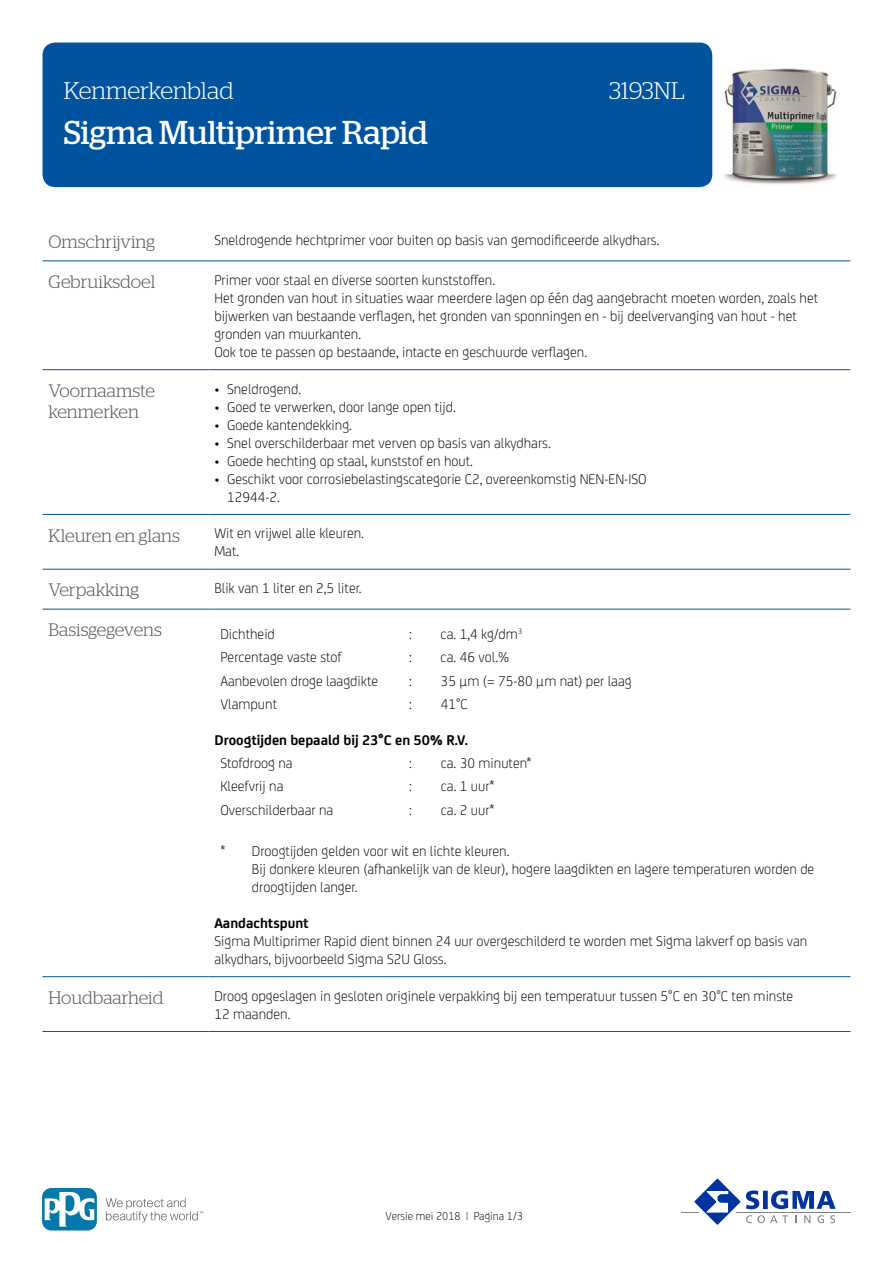
<style>
.page{position:relative;width:893px;height:1263px;background:#fff}
.page>*{position:absolute;margin:0;border:0;box-sizing:border-box;transform-origin:0 0}
.t1{font:33px "Stag";letter-spacing:-.005em;color:#fff}
.t2{font:300 24px "Stag";color:#fff}
.t3{font:300 18px/21.6px "Stag";color:#58595b}
.t4{font:300 15px/18px "FS Joey";color:#000}
.t5{font:700 15px "FS Joey";color:#000}
.t6{font:300 12px "FS Joey";color:#000}
</style>
<div class="page">
<div style="left:43px;top:43px;width:669px;height:144px;background:#00539f;border-radius:13px"></div>
<hr style="left:681px;top:1211px;width:169px;height:1px;background:#808285">
<svg style="left:689px;top:1178px;width:147px;height:47px"></svg>
<svg style="left:106px;top:1198px;width:97px;height:24px"></svg>
<svg style="left:43px;top:1188px;width:54px;height:42px"></svg>
<svg style="left:45px;top:1191px;width:49px;height:35px"></svg>
<hr style="left:43px;top:260px;width:165px;height:1px;background:#00539f">
<hr style="left:208px;top:260px;width:642px;height:1px;background:#00539f">
<hr style="left:43px;top:369px;width:165px;height:1px;background:#00539f">
<hr style="left:208px;top:369px;width:642px;height:1px;background:#00539f">
<hr style="left:43px;top:514px;width:165px;height:1px;background:#00539f">
<hr style="left:208px;top:514px;width:642px;height:1px;background:#00539f">
<hr style="left:43px;top:569px;width:165px;height:1px;background:#00539f">
<hr style="left:208px;top:569px;width:642px;height:1px;background:#00539f">
<hr style="left:43px;top:609px;width:165px;height:1px;background:#00539f">
<hr style="left:208px;top:609px;width:642px;height:1px;background:#00539f">
<hr style="left:43px;top:976px;width:165px;height:1px;background:#00539f">
<hr style="left:208px;top:976px;width:642px;height:1px;background:#00539f">
<hr style="left:43px;top:1031px;width:165px;height:1px;background:#00539f">
<hr style="left:208px;top:1031px;width:642px;height:1px;background:#00539f">
<img style="left:724px;top:68px;width:113px;height:117px">
<h2 class="t2" style="left:64px;top:77px;width:171px">Kenmerkenblad</h2>
<h2 class="t2" style="left:609px;top:77px;width:77px">3193NL</h2>
<h1 class="t1" style="left:64px;top:114px;width:366px">Sigma Multiprimer Rapid</h1>
<p class="t3" style="left:49px;top:231px;width:108px">Omschrijving</p>
<p class="t4" style="left:214px;top:230px;width:447px">Sneldrogende hechtprimer voor buiten op basis van gemodificeerde alkydhars.</p>
<p class="t3" style="left:49px;top:271px;width:108px">Gebruiksdoel</p>
<p class="t4" style="left:214px;top:270px;width:605px">Primer voor staal en diverse soorten kunststoffen.<br>Het gronden van hout in situaties waar meerdere lagen op één dag aangebracht moeten worden, zoals het bijwerken van bestaande verflagen, het gronden van sponningen en - bij deelvervanging van hout - het gronden van muurkanten.<br>Ook toe te passen op bestaande, intacte en geschuurde verflagen.</p>
<p class="t3" style="left:49px;top:379px;width:108px">Voornaamste kenmerken</p>
<p class="t4" style="left:214px;top:379px;width:88px">• Sneldrogend.</p>
<p class="t4" style="left:214px;top:397px;width:243px">• Goed te verwerken, door lange open tijd.</p>
<p class="t4" style="left:214px;top:415px;width:139px">• Goede kantendekking.</p>
<p class="t4" style="left:214px;top:433px;width:338px">• Snel overschilderbaar met verven op basis van alkydhars.</p>
<p class="t4" style="left:214px;top:451px;width:260px">• Goede hechting op staal, kunststof en hout.</p>
<p class="t4" style="left:227px;top:469px;width:421px;text-indent:-13px">• Geschikt voor corrosiebelastingscategorie C2, overeenkomstig NEN-EN-ISO<br>12944-2.</p>
<p class="t3" style="left:49px;top:524px;width:133px">Kleuren en glans</p>
<p class="t4" style="left:214px;top:523px;width:151px">Wit en vrijwel alle kleuren.<br>Mat.</p>
<p class="t3" style="left:49px;top:579px;width:92px">Verpakking</p>
<p class="t4" style="left:214px;top:578px;width:149px">Blik van 1 liter en 2,5 liter.</p>
<p class="t3" style="left:49px;top:619px;width:115px">Basisgegevens</p>
<p class="t4" style="left:220px;top:624px;width:56px">Dichtheid</p>
<p class="t4" style="left:409px;top:624px;width:4px">:</p>
<p class="t4" style="left:441px;top:624px;width:83px">ca. 1,4 kg/dm<sup>3</sup></p>
<p class="t4" style="left:220px;top:647px;width:123px">Percentage vaste stof</p>
<p class="t4" style="left:409px;top:647px;width:4px">:</p>
<p class="t4" style="left:441px;top:647px;width:70px">ca. 46 vol.%</p>
<p class="t4" style="left:220px;top:671px;width:159px">Aanbevolen droge laagdikte</p>
<p class="t4" style="left:409px;top:671px;width:4px">:</p>
<p class="t4" style="left:441px;top:671px;width:193px">35 µm (= 75-80 µm nat) per laag</p>
<p class="t4" style="left:220px;top:694px;width:58px">Vlampunt</p>
<p class="t4" style="left:409px;top:694px;width:4px">:</p>
<p class="t4" style="left:441px;top:694px;width:29px">41°C</p>
<p class="t5" style="left:214px;top:729px;width:255px">Droogtijden bepaald bij 23°C en 50% R.V.</p>
<p class="t4" style="left:220px;top:753px;width:74px">Stofdroog na</p>
<p class="t4" style="left:409px;top:753px;width:4px">:</p>
<p class="t4" style="left:441px;top:753px;width:92px">ca. 30 minuten*</p>
<p class="t4" style="left:220px;top:776px;width:65px">Kleefvrij na</p>
<p class="t4" style="left:409px;top:776px;width:4px">:</p>
<p class="t4" style="left:441px;top:776px;width:55px">ca. 1 uur*</p>
<p class="t4" style="left:220px;top:800px;width:114px">Overschilderbaar na</p>
<p class="t4" style="left:409px;top:800px;width:4px">:</p>
<p class="t4" style="left:441px;top:800px;width:55px">ca. 2 uur*</p>
<p class="t4" style="left:252px;top:841px;width:564px;text-indent:-31px">* Droogtijden gelden voor wit en lichte kleuren.<br>Bij donkere kleuren (afhankelijk van de kleur), hogere laagdikten en lagere temperaturen worden de droogtijden langer.</p>
<p class="t5" style="left:214px;top:912px;width:96px">Aandachtspunt</p>
<p class="t4" style="left:214px;top:931px;width:594px">Sigma Multiprimer Rapid dient binnen 24 uur overgeschilderd te worden met Sigma lakverf op basis van alkydhars, bijvoorbeeld Sigma S2U Gloss.</p>
<p class="t3" style="left:49px;top:986px;width:116px">Houdbaarheid</p>
<p class="t4" style="left:214px;top:986px;width:580px">Droog opgeslagen in gesloten originele verpakking bij een temperatuur tussen 5°C en 30°C ten minste<br>12 maanden.</p>
<p class="t6" style="left:385px;top:1208px;width:139px">Versie mei 2018 | Pagina 1/3</p>
</div>
